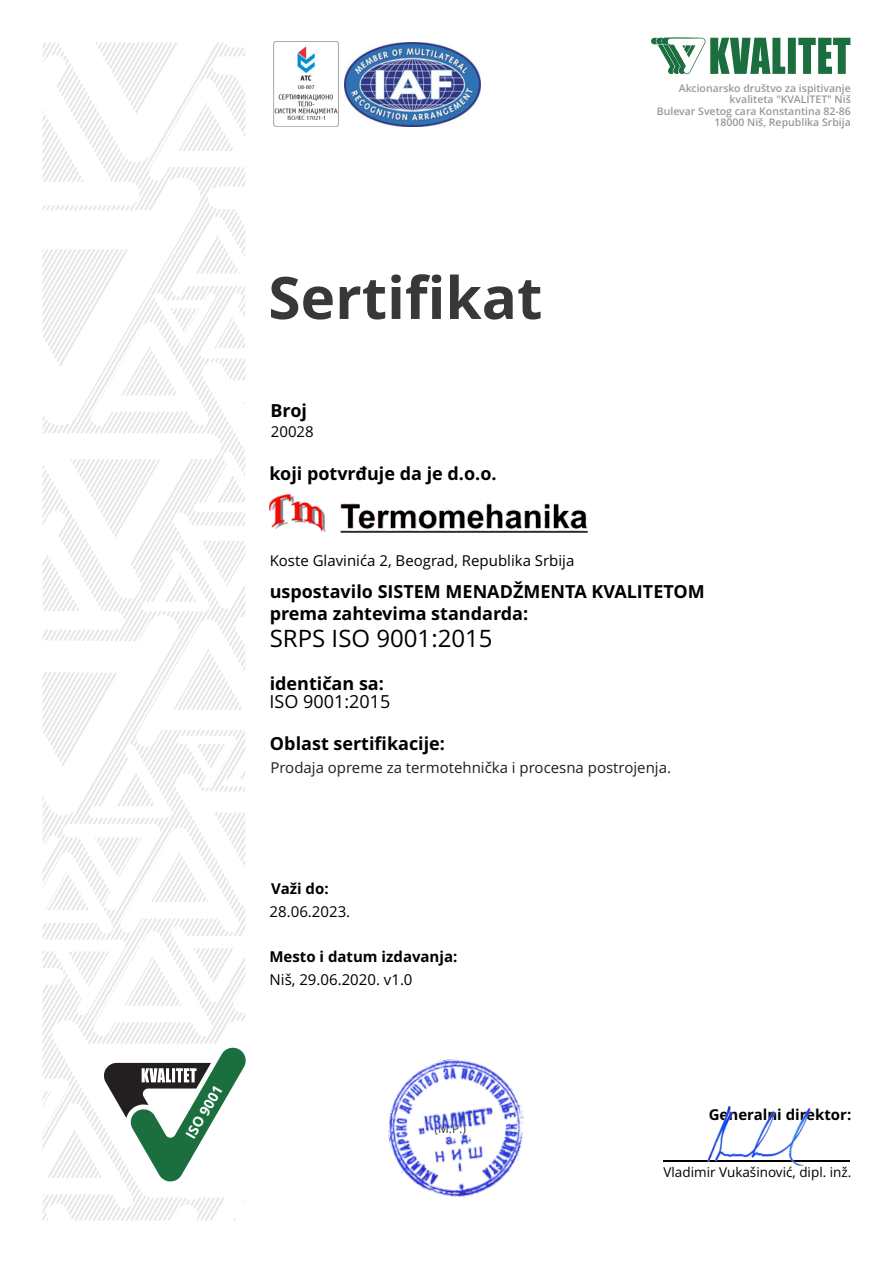
<style>
.page{position:relative;width:893px;height:1263px;background:#fff}
.page>*{position:absolute;margin:0;border:0;box-sizing:border-box;transform-origin:0 0}
.t1{font:700 58.5px "Open Sans";color:#383838}
.t2{font:24px "Open Sans";color:#000}
.t3{font:700 18px/22px "Open Sans";color:#000}
.t4{font:18px "Open Sans";color:#000}
.t5{font:15px "Open Sans";color:#000}
.t6{font:15px "Open Sans";color:#231f20}
.t7{font:700 15px "Open Sans";color:#000}
.t8{font:700 14.1px "Open Sans";color:#fff}
.t9{font:13.5px "Open Sans";color:#000}
.t10{font:12px "Open Sans";color:#383838}
.t11{font:600 10.5px/11.4px "Open Sans";color:#989898;text-align:right}
</style>
<div class="page">
<svg style="left:43px;top:43px;width:202px;height:1177px"></svg>
<svg style="left:651px;top:38px;width:199px;height:36px"></svg>
<hr style="left:663px;top:1161px;width:187px;height:1px;background:#000">
<svg style="left:104px;top:1046px;width:142px;height:136px"></svg>
<img style="left:345px;top:42px;width:135px;height:85px">
<img style="left:270px;top:495px;width:318px;height:38px">
<img style="left:273px;top:42px;width:66px;height:84px">
<img style="left:388px;top:1058px;width:136px;height:141px">
<img style="left:697px;top:1105px;width:125px;height:62px">
<p class="t11" style="left:657px;top:83px;width:196px">Akcionarsko društvo za ispitivanje kvaliteta "KVALITET" Niš<br>Bulevar Svetog cara Konstantina 82-86<br>18000 Niš, Republika Srbija</p>
<p class="t8" style="left:184px;top:1135px;width:61px;rotate:-60deg">ISO 9001</p>
<h1 class="t1" style="left:268px;top:274px;width:276px">Sertifikat</h1>
<p class="t3" style="left:270px;top:401px;width:38px">Broj</p>
<p class="t5" style="left:271px;top:426px;width:44px">20028</p>
<p class="t3" style="left:269px;top:464px;width:229px">koji potvrđuje da je d.o.o.</p>
<p class="t5" style="left:270px;top:554px;width:306px">Koste Glavinića 2, Beograd, Republika Srbija</p>
<p class="t3" style="left:270px;top:582px;width:437px">uspostavilo SISTEM MENADŽMENTA KVALITETOM prema zahtevima standarda:</p>
<h2 class="t2" style="left:270px;top:628px;width:224px">SRPS ISO 9001:2015</h2>
<p class="t3" style="left:270px;top:674px;width:116px">identičan sa:</p>
<p class="t4" style="left:270px;top:694px;width:122px">ISO 9001:2015</p>
<p class="t3" style="left:270px;top:734px;width:177px">Oblast sertifikacije:</p>
<p class="t6" style="left:270px;top:762px;width:402px">Prodaja opreme za termotehnička i procesna postrojenja.</p>
<p class="t7" style="left:271px;top:883px;width:59px">Važi do:</p>
<p class="t5" style="left:270px;top:906px;width:82px">28.06.2023.</p>
<p class="t7" style="left:269px;top:950px;width:189px">Mesto i datum izdavanja:</p>
<p class="t5" style="left:270px;top:973px;width:144px">Niš, 29.06.2020. v1.0</p>
<p class="t10" style="left:434px;top:1123px;width:33px">(M.P.)</p>
<p class="t7" style="left:709px;top:1108px;width:144px">Generalni direktor:</p>
<p class="t9" style="left:663px;top:1167px;width:189px">Vladimir Vukašinović, dipl. inž.</p>
</div>
